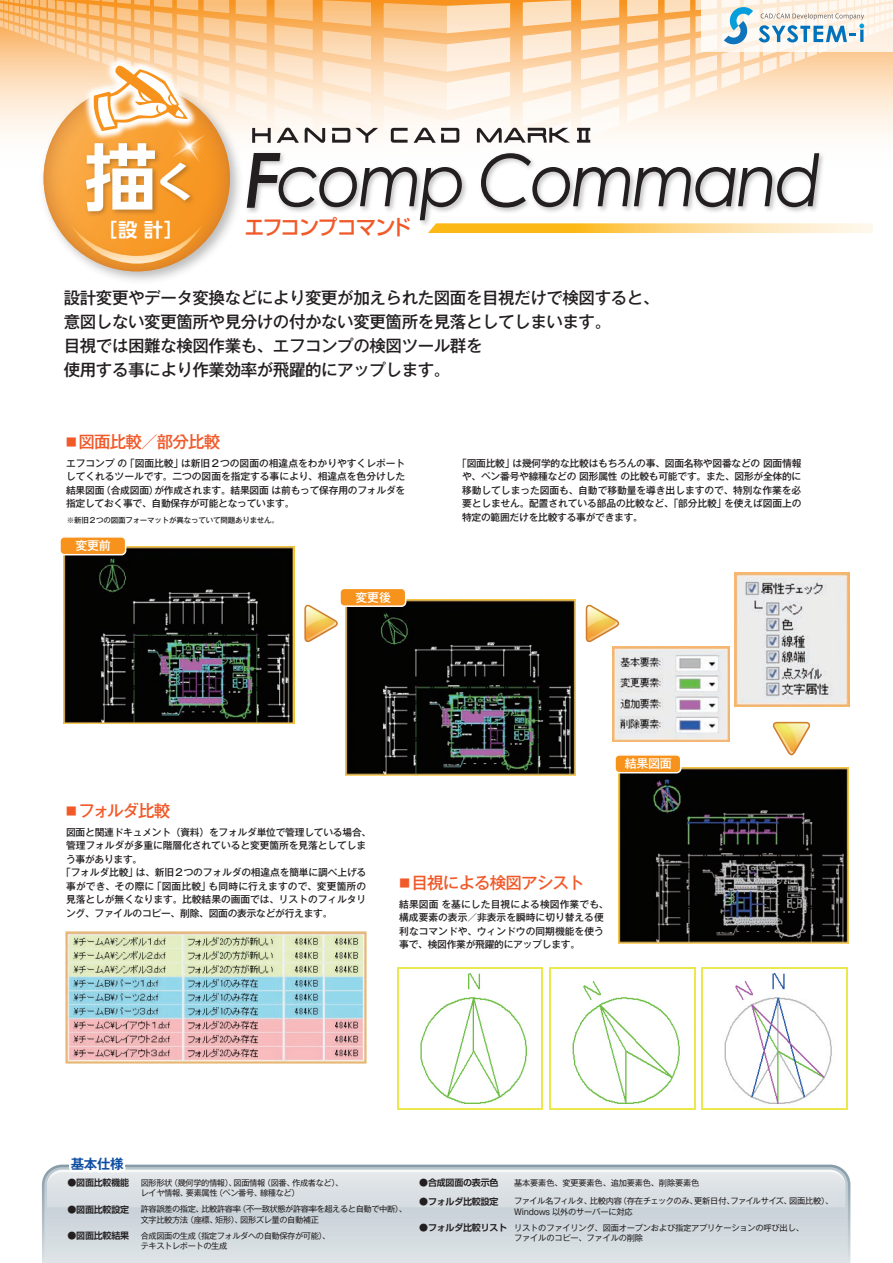
<style>
.page{position:relative;width:893px;height:1263px;background:#fff}
.page>*{position:absolute;margin:0;border:0;box-sizing:border-box;transform-origin:0 0}
.t1{font:700 72.15px "UD Shin Go Pro De";color:#fff}
.t2{font:italic 72px "Century Gothic";letter-spacing:-.05em;color:#231f20;scale:.95 1}
.t3{font:500 21px "Shin Go Pro";letter-spacing:-.075em;color:#f15929;scale:.95 1}
.t4{font:700 19.2px "UD Shin Go Pro De";color:#fff}
.t5{font:500 16.5px/24px "Gothic MB101 Pr 5";letter-spacing:-.025em;color:#231f20}
.t6{font:500 16.5px "Gothic MB101 Pr 5";letter-spacing:-.05em;color:#f15929}
.t7{font:700 13.5px "Gothic MB101 Pr 5 De";color:#0d4da1}
.t8{font:500 12px "Gothic MB101 Pr 5";letter-spacing:-.025em;color:#fff}
.t9{font:500 9.75px/13.5px "Gothic MB101 Pr 5";letter-spacing:-.015em;color:#231f20;text-align:justify}
.t10{font:500 9.75px "Gothic MB101 Pr 5";letter-spacing:.015em;color:#231f20}
.t11{font:700 9px "Shin Go Pro De";letter-spacing:-.025em;color:#231f20}
.t12{font:8.25px/10.5px "Gothic MB101 Pr 5";letter-spacing:-.05em;color:#231f20}
.t13{font:8.25px/10.5px "Gothic MB101 Pr 5";letter-spacing:-.025em;color:#231f20}
.t14{font:500 7.5px "Gothic MB101 Pr 5";letter-spacing:-.025em;color:#231f20}
.s1{font-size:42.75px}
.s2{font-size:10.5px}
</style>
<div class="page">
<svg style="left:229px;top:0;width:664px;height:136px"></svg>
<svg style="left:627px;top:0;width:31px;height:122px"></svg>
<svg style="left:665px;top:0;width:228px;height:109px"></svg>
<svg style="left:428px;top:223px;width:445px;height:10px"></svg>
<img style="left:43px;top:76px;width:193px;height:205px">
<svg style="left:44px;top:85px;width:186px;height:186px;background:#ee9834"></svg>
<svg style="left:71px;top:224px;width:132px;height:40px;background:#eeb36c"></svg>
<img style="left:80px;top:163px;width:125px;height:82px">
<svg style="left:0;top:0;width:229px;height:163px;background:#f8c992"></svg>
<img style="left:247px;top:154px;width:582px;height:78px">
<svg style="left:236px;top:0;width:142px;height:209px"></svg>
<svg style="left:577px;top:0;width:42px;height:143px"></svg>
<svg style="left:384px;top:0;width:187px;height:187px"></svg>
<hr style="left:42px;top:1261px;width:808px;height:2px;background:#dee4e7">
<svg style="left:42px;top:1171px;width:808px;height:90px;background:#d2dade"></svg>
<svg style="left:47px;top:1164px;width:798px;height:43px;background:#d8dee2"></svg>
<img style="left:63px;top:547px;width:232px;height:176px">
<img style="left:345px;top:599px;width:231px;height:176px">
<img style="left:618px;top:767px;width:231px;height:176px">
<img style="left:612px;top:647px;width:118px;height:94px">
<img style="left:65px;top:931px;width:302px;height:132px">
<svg style="left:304px;top:605px;width:34px;height:37px"></svg>
<svg style="left:586px;top:605px;width:34px;height:37px"></svg>
<svg style="left:772px;top:722px;width:39px;height:33px"></svg>
<img style="left:735px;top:572px;width:114px;height:135px">
<div style="left:60px;top:537px;width:66px;height:18px;background:#f7931d;border-radius:4px"></div>
<div style="left:59px;top:536px;width:67px;height:19px;border:2px solid #fff;border-radius:4px"></div>
<div style="left:340px;top:588px;width:66px;height:18px;background:#f7931d;border-radius:4px"></div>
<div style="left:339px;top:588px;width:67px;height:19px;border:2px solid #fff;border-radius:4px"></div>
<div style="left:615px;top:755px;width:66px;height:18px;background:#f7931d;border-radius:4px"></div>
<div style="left:614px;top:754px;width:67px;height:19px;border:2px solid #fff;border-radius:4px"></div>
<img style="left:397px;top:967px;width:146px;height:142px">
<img style="left:550px;top:967px;width:145px;height:142px">
<img style="left:702px;top:967px;width:145px;height:142px">
<h1 class="t1" style="left:85px;top:119px;width:113px">描<span class="s1">く</span></h1>
<h3 class="t4" style="left:98px;top:214px;width:87px">［設 計］</h3>
<h2 class="t2" style="left:247px;top:134px;width:607px">Fcomp Command</h2>
<h3 class="t3" style="left:244px;top:210px;width:177px">エフコンプコマンド</h3>
<h3 class="t5" style="left:64px;top:284px;width:597px">設計変更やデータ変換などにより変更が加えられた図面を目視だけで検図すると、意図しない変更箇所や見分けの付かない変更箇所を見落としてしまいます。<br>目視では困難な検図作業も、エフコンプの検図ツール群を<br>使用する事により作業効率が飛躍的にアップします。</h3>
<h3 class="t6" style="left:66px;top:428px;width:156px"><span class="s2">■</span> 図面比較／部分比較</h3>
<p class="t9" style="left:66px;top:455px;width:341px">エフコンプ の 「図面比較」は新旧２つの図面の相違点をわかりやすくレポートしてくれるツールです。二つの図面を指定する事により、相違点を色分けした結果図面（合成図面）が作成されます。結果図面 は前もって保存用のフォルダを指定しておく事で、自動保存が可能となっています。</p>
<p class="t9" style="left:457px;top:455px;width:346px;text-align:center">「図面比較」は幾何学的な比較はもちろんの事、図面名称や図番などの 図面情報や、ペン番号や線種などの 図形属性 の比較も可能です。また、図形が全体的に移動してしまった図面も、自動で移動量を導き出しますので、特別な作業を必要としません。配置されている部品の比較など、「部分比較」を使えば図面上の</p>
<p class="t14" style="left:67px;top:514px;width:214px">※新旧２つの図面フォーマットが異なっていて問題ありません。</p>
<p class="t9" style="left:462px;top:509px;width:182px">特定の範囲だけを比較する事ができます。</p>
<p class="t8" style="left:76px;top:536px;width:37px">変更前</p>
<p class="t8" style="left:356px;top:587px;width:37px">変更後</p>
<h3 class="t6" style="left:66px;top:797px;width:106px"><span class="s2">■</span> フォルダ比較</h3>
<p class="t9" style="left:66px;top:824px;width:307px">図面と関連ドキュメント（資料）をフォルダ単位で管理している場合、</p>
<p class="t9" style="left:66px;top:838px;width:302px">管理フォルダが多重に階層化されていると変更箇所を見落としてしま</p>
<p class="t9" style="left:66px;top:851px;width:78px">う事があります。</p>
<p class="t9" style="left:61px;top:865px;width:307px">「フォルダ比較」は、新旧２つのフォルダの相違点を簡単に調べ上げる</p>
<p class="t10" style="left:66px;top:878px;width:302px">事ができ、その際に 「図面比較」も同時に行えますので、変更箇所の</p>
<p class="t9" style="left:66px;top:892px;width:302px">見落としが無くなります。比較結果の画面では、リストのフィルタリ</p>
<p class="t9" style="left:66px;top:905px;width:268px">ング、ファイルのコピー、削除、図面の表示などが行えます。</p>
<p class="t8" style="left:625px;top:754px;width:49px">結果図面</p>
<h3 class="t6" style="left:399px;top:869px;width:187px"><span class="s2">■</span> 目視による検図アシスト</h3>
<p class="t9" style="left:399px;top:896px;width:211px;text-align:left">結果図面 を基にした目視による検図作業でも、構成要素の表示／非表示を瞬時に切り替える便利なコマンドや、ウィンドウの同期機能を使う事で、検図作業が飛躍的にアップします。</p>
<h3 class="t7" style="left:71px;top:1153px;width:54px">基本仕様</h3>
<p class="t11" style="left:68px;top:1175px;width:63px">●図面比較機能</p>
<p class="t12" style="left:141px;top:1177px;width:204px">図形形状（幾何学的情報）、図面情報（図番、作成者など）、レイヤ情報、要素属性（ペン番号、線種など）</p>
<p class="t11" style="left:68px;top:1202px;width:63px">●図面比較設定</p>
<p class="t12" style="left:141px;top:1203px;width:268px">許容誤差の指定、比較許容率（不一致状態が許容率を超えると自動で中断）、文字比較方法（座標、矩形）、図形ズレ量の自動補正</p>
<p class="t11" style="left:68px;top:1228px;width:63px">●図面比較結果</p>
<p class="t12" style="left:141px;top:1229px;width:191px">合成図面の生成（指定フォルダへの自動保存が可能）、テキストレポートの生成</p>
<p class="t11" style="left:419px;top:1175px;width:81px">●合成図面の表示色</p>
<p class="t13" style="left:514px;top:1177px;width:187px">基本要素色、変更要素色、追加要素色、削除要素色</p>
<p class="t13" style="left:514px;top:1195px;width:321px">ファイル名フィルタ、比較内容（存在チェックのみ、更新日付、ファイルサイズ、図面比較）、<br>Windows 以外のサーバーに対応</p>
<p class="t11" style="left:419px;top:1194px;width:81px">●フォルダ比較設定</p>
<p class="t11" style="left:419px;top:1220px;width:89px">●フォルダ比較リスト</p>
<p class="t13" style="left:514px;top:1222px;width:291px">リストのファイリング、図面オープンおよび指定アプリケーションの呼び出し、ファイルのコピー、ファイルの削除</p>
</div>
